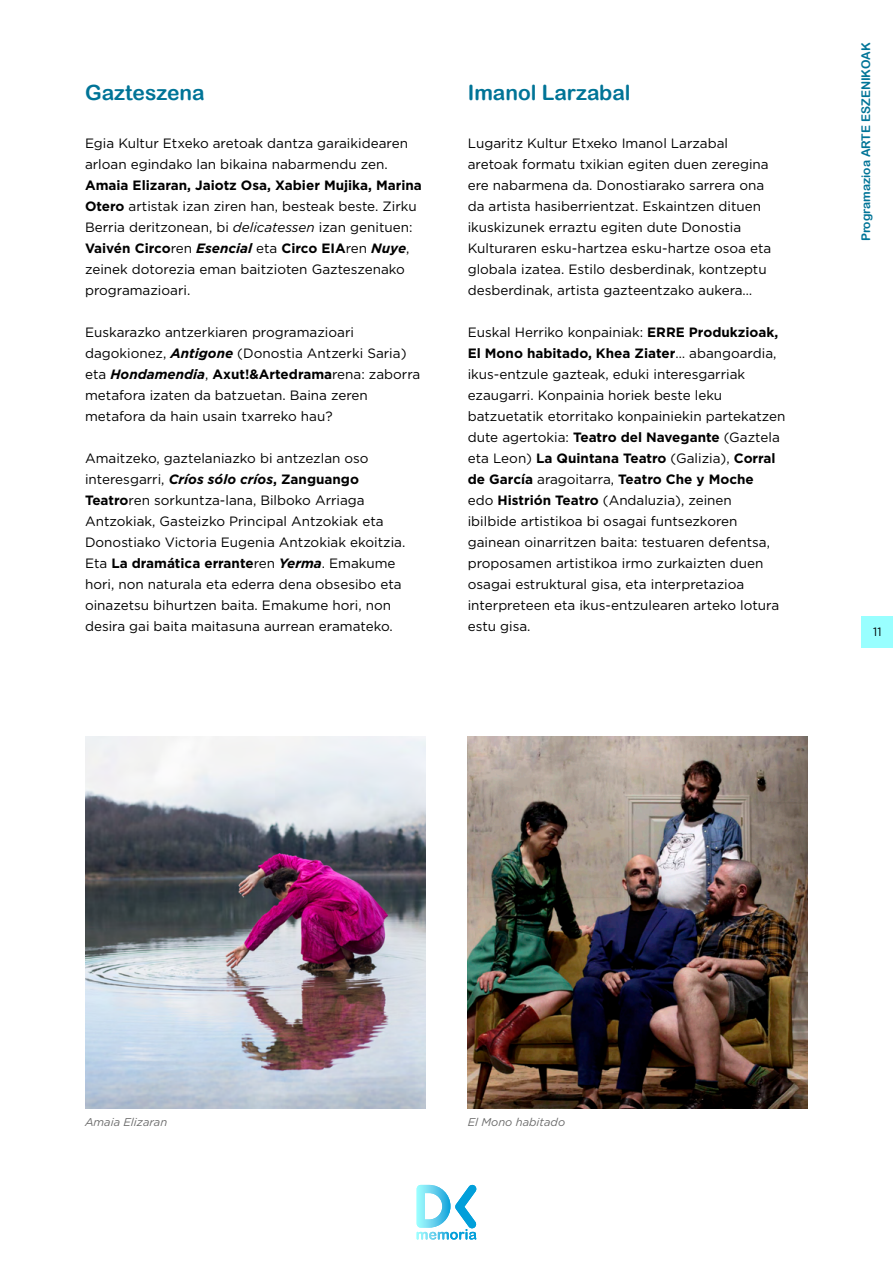
<style>
.page{position:relative;width:893px;height:1263px;background:#fff}
.page>*{position:absolute;margin:0;border:0;box-sizing:border-box;transform-origin:0 0}
.Txt_destacado{font:21px "Arial Rounded MT Bold";color:#007497}
.Cuerpo_de_texto{font:13.5px/21px "Gotham";color:#000}
.t1{font:12px "Arial Rounded MT Bold";color:#007497}
.t2{font:12px "Gotham";color:#000;scale:.96 1}
.Pie_de_foto_nuevo{font:italic 11.25px "Gotham";color:#6b6b6b}
.s1{font-weight:700}
.s2{font-style:italic}
.s3{font-weight:700;font-style:italic}
</style>
<div class="page">
<div style="left:862px;top:616px;width:31px;height:31px;background:#9ff"></div>
<svg style="left:417px;top:1184px;width:60px;height:55px"></svg>
<img style="left:85px;top:736px;width:340px;height:373px">
<img style="left:468px;top:736px;width:340px;height:373px">
<p class="Txt_destacado" style="left:85px;top:80px;width:121px">Gazteszena</p>
<p class="Cuerpo_de_texto" style="left:85px;top:132px;width:338px">Egia Kultur Etxeko aretoak dantza garaikidearen arloan egindako lan bikaina nabarmendu zen.<br><span class="s1">Amaia Elizaran, Jaiotz Osa, Xabier Mujika, Marina Otero</span> artistak izan ziren han, besteak beste. Zirku Berria deritzonean, bi <span class="s2">delicatessen</span> izan genituen:<br><span class="s1">Vaivén Circo</span>ren <span class="s3">Esencial</span> eta <span class="s1">Circo EIA</span>ren <span class="s3">Nuye</span>, zeinek dotorezia eman baitzioten Gazteszenako programazioari.</p>
<p class="Cuerpo_de_texto" style="left:85px;top:322px;width:337px">Euskarazko antzerkiaren programazioari dagokionez, <span class="s3">Antigone</span> (Donostia Antzerki Saria) eta <span class="s3">Hondamendia</span>, <span class="s1">Axut!&amp;Artedrama</span>rena: zaborra metafora izaten da batzuetan. Baina zeren metafora da hain usain txarreko hau?</p>
<p class="Cuerpo_de_texto" style="left:85px;top:448px;width:322px">Amaitzeko, gaztelaniazko bi antzezlan oso interesgarri, <span class="s3">Críos sólo críos</span><span class="s1">, Zanguango Teatro</span>ren sorkuntza-lana, Bilboko Arriaga Antzokiak, Gasteizko Principal Antzokiak eta Donostiako Victoria Eugenia Antzokiak ekoitzia.<br>Eta <span class="s1">La dramática errante</span>ren <span class="s3">Yerma</span>. Emakume hori, non naturala eta ederra dena obsesibo eta oinazetsu bihurtzen baita. Emakume hori, non desira gai baita maitasuna aurrean eramateko.</p>
<p class="Txt_destacado" style="left:468px;top:80px;width:164px">Imanol Larzabal</p>
<p class="Cuerpo_de_texto" style="left:468px;top:132px;width:305px">Lugaritz Kultur Etxeko Imanol Larzabal aretoak formatu txikian egiten duen zeregina ere nabarmena da. Donostiarako sarrera ona da artista hasiberrientzat. Eskaintzen dituen ikuskizunek erraztu egiten dute Donostia Kulturaren esku-hartzea esku-hartze osoa eta globala izatea. Estilo desberdinak, kontzeptu desberdinak, artista gazteentzako aukera…</p>
<p class="Cuerpo_de_texto" style="left:468px;top:322px;width:319px">Euskal Herriko konpainiak: <span class="s1">ERRE Produkzioak, El Mono habitado, Khea Ziater</span>… abangoardia, ikus-entzule gazteak, eduki interesgarriak ezaugarri. Konpainia horiek beste leku batzuetatik etorritako konpainiekin partekatzen dute agertokia: <span class="s1">Teatro del Navegante</span> (Gaztela eta Leon) <span class="s1">La Quintana Teatro</span> (Galizia), <span class="s1">Corral de García</span> aragoitarra, <span class="s1">Teatro Che y Moche<br></span>edo <span class="s1">Histrión Teatro</span> (Andaluzia), zeinen<br>ibilbide artistikoa bi osagai funtsezkoren gainean oinarritzen baita: testuaren defentsa, proposamen artistikoa irmo zurkaizten duen osagai estruktural gisa, eta interpretazioa interpreteen eta ikus-entzulearen arteko lotura estu gisa.</p>
<p class="t1" style="left:859px;top:241px;width:200px;rotate:-90deg">Programazioa ARTE ESZENIKOAK</p>
<p class="t2" style="left:873px;top:624px;width:10px">11</p>
<p class="Pie_de_foto_nuevo" style="left:85px;top:1115px;width:84px">Amaia Elizaran</p>
<p class="Pie_de_foto_nuevo" style="left:468px;top:1115px;width:99px">El Mono habitado</p>
</div>
